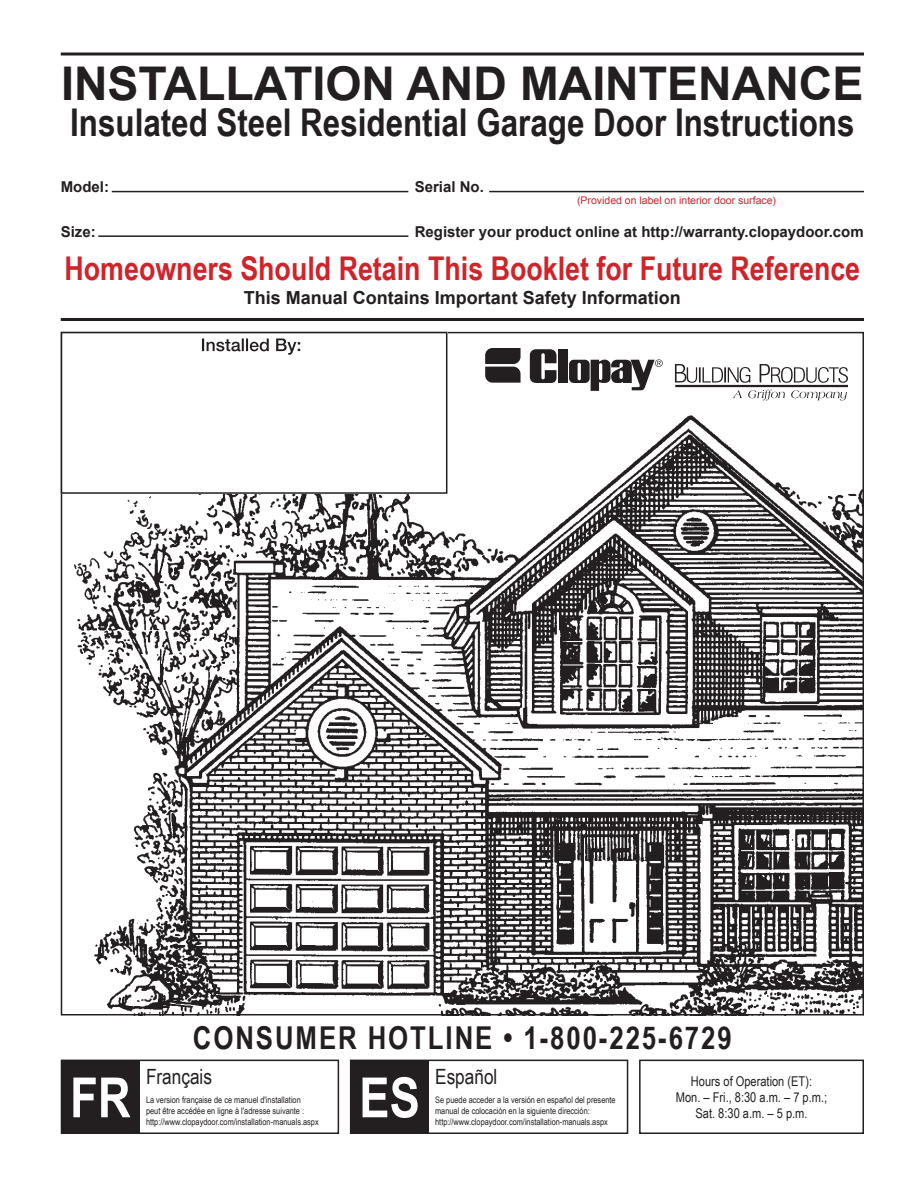
<style>
.page{position:relative;width:918px;height:1188px;background:#fff}
.page>*{position:absolute;margin:0;border:0;box-sizing:border-box;transform-origin:0 0}
.t1{font:700 55.5px "Arial Narrow";color:#fff}
.t2{font:700 46.5px "Arial";color:#231f20}
.t3{font:700 38.25px "Arial Narrow";color:#231f20}
.t4{font:700 32.7px "Arial Narrow";color:#d1232a}
.t5{font:700 31.5px "Arial Narrow";letter-spacing:.06em;color:#231f20}
.t6{font:21px "Arial Narrow";color:#231f20}
.t7{font:700 18px "Arial";color:#231f20}
.t8{font:700 15px "Arial";color:#231f20}
.t9{font:13.5px/16.2px "Arial Narrow";color:#231f20;text-align:center}
.t10{font:10.5px "Arial";color:#d1232a}
.t11{font:9px/10.8px "Arial Narrow";color:#231f20}
</style>
<div class="page">
<svg style="left:61px;top:52px;width:803px;height:4px;background:#595657"></svg>
<hr style="left:61px;top:318px;width:803px;height:3px;background:#231f20">
<hr style="left:112px;top:191px;width:296px;height:1px;background:#231f20">
<hr style="left:98px;top:235px;width:310px;height:2px;background:#231f20">
<hr style="left:489px;top:191px;width:375px;height:1px;background:#231f20">
<div style="left:639px;top:1060px;width:225px;height:74px;border:2px solid #231f20"></div>
<img style="left:74px;top:386px;width:787px;height:626px">
<div style="left:485px;top:348px;width:364px;height:54px;background:#fff"></div>
<hr style="left:675px;top:385px;width:173px;height:2px;background:#231f20">
<svg style="left:675px;top:364px;width:75px;height:19px"></svg>
<svg style="left:760px;top:364px;width:88px;height:19px"></svg>
<svg style="left:733px;top:390px;width:9px;height:8px"></svg>
<svg style="left:748px;top:390px;width:37px;height:10px"></svg>
<svg style="left:791px;top:390px;width:56px;height:10px"></svg>
<svg style="left:485px;top:348px;width:36px;height:35px"></svg>
<div style="left:558px;top:349px;width:10px;height:34px;background:#231f20"></div>
<svg style="left:530px;top:349px;width:26px;height:34px"></svg>
<svg style="left:569px;top:359px;width:94px;height:32px"></svg>
<div style="left:61px;top:332px;width:386px;height:162px;background:#fff"></div>
<div style="left:61px;top:332px;width:386px;height:162px;border:2px solid #231f20"></div>
<svg style="left:202px;top:338px;width:98px;height:17px"></svg>
<div style="left:61px;top:1060px;width:278px;height:74px;border:2px solid #231f20"></div>
<div style="left:61px;top:1060px;width:78px;height:73px;background:#231f20"></div>
<div style="left:350px;top:1060px;width:278px;height:74px;border:2px solid #231f20"></div>
<div style="left:351px;top:1060px;width:78px;height:73px;background:#231f20"></div>
<h2 class="t2" style="left:61px;top:53px;width:804px">INSTALLATION AND MAINTENANCE</h2>
<h3 class="t3" style="left:70px;top:93px;width:786px">Insulated Steel Residential Garage Door Instructions</h3>
<h3 class="t8" style="left:61px;top:177px;width:50px">Model:</h3>
<h3 class="t8" style="left:415px;top:177px;width:71px">Serial No.</h3>
<h3 class="t8" style="left:61px;top:222px;width:37px">Size:</h3>
<h3 class="t8" style="left:415px;top:222px;width:450px">Register your product online at http://warranty.clopaydoor.com</h3>
<p class="t10" style="left:577px;top:193px;width:200px">(Provided on label on interior door surface)</p>
<h3 class="t4" style="left:65px;top:244px;width:797px">Homeowners Should Retain This Booklet for Future Reference</h3>
<h3 class="t7" style="left:244px;top:286px;width:439px">This Manual Contains Important Safety Information</h3>
<h1 class="t1" style="left:70px;top:1056px;width:62px">FR</h1>
<h3 class="t5" style="left:193px;top:1014px;width:540px">CONSUMER HOTLINE • 1-800-225-6729</h3>
<h3 class="t6" style="left:146px;top:1061px;width:68px">Français</h3>
<h1 class="t1" style="left:359px;top:1056px;width:62px">ES</h1>
<p class="t11" style="left:146px;top:1095px;width:174px">La version française de ce manuel d'installation<br>peut être accédée en ligne à l'adresse suivante : http://www.clopaydoor.com/installation-manuals.aspx</p>
<h3 class="t6" style="left:435px;top:1061px;width:64px">Español</h3>
<p class="t11" style="left:435px;top:1095px;width:182px">Se puede acceder a la versión en español del presente manual de colocación en la siguiente dirección: http://www.clopaydoor.com/installation-manuals.aspx</p>
<h3 class="t9" style="left:676px;top:1072px;width:153px">Hours of Operation (ET):<br>Mon. – Fri., 8:30 a.m. – 7 p.m.;<br>Sat. 8:30 a.m. – 5 p.m.</h3>
</div>
